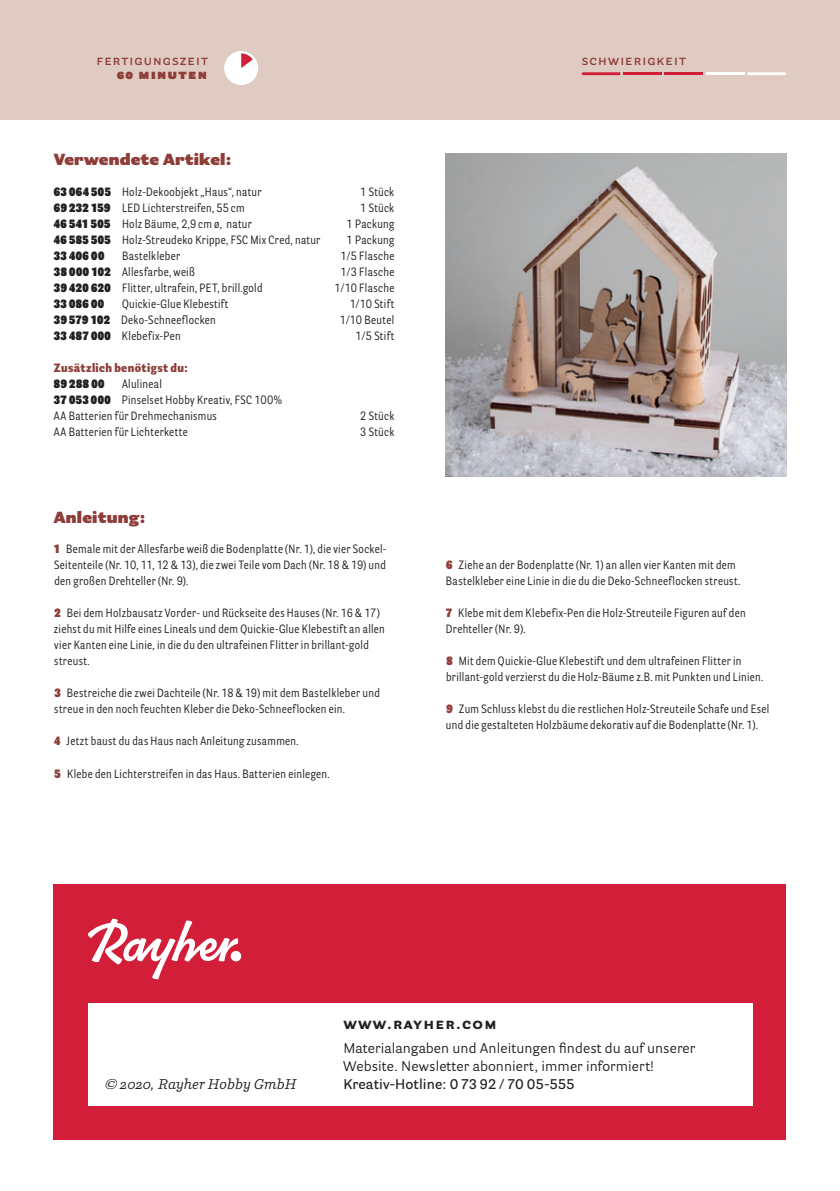
<style>
.page{position:relative;width:840px;height:1191px;background:#fff}
.page>*{position:absolute;margin:0;border:0;box-sizing:border-box;transform-origin:0 0}
.t1{font:900 16px "Parry Grotesque Pro";letter-spacing:.01em;color:#8e3e39}
.t2{font:700 16px "Parry Grotesque Pro";letter-spacing:.08em;color:#231f20}
.t3{font:14px/18px "Parry Grotesque Pro";letter-spacing:.005em;color:#231f20}
.t4{font:600 14px "Parry Grotesque Pro";letter-spacing:.005em;color:#231f20}
.t5{font:600 14px "Parry Grotesque Pro";letter-spacing:.08em;color:#8e3e39}
.t6{font:italic 14px "Parry Pro";letter-spacing:.01em;color:#231f20}
.t7{font:900 14px "Parry Grotesque Pro";letter-spacing:.08em;color:#8e3e39}
.t8{font:12px/16px "Parry Grot Con Pro";letter-spacing:.03em;color:#231f20}
.t9{font:900 12px "Parry Grot Con Pro";letter-spacing:.03em;color:#8e3e39}
.t10{font:900 12px "Parry Grot Con Pro";letter-spacing:.04em;color:#231f20}
.s1{font-weight:900}
.s2{font-weight:900;color:#8e3e39}
</style>
<div class="page">
<div style="left:54px;top:884px;width:731px;height:256px;background:#d21e38"></div>
<div style="left:88px;top:1003px;width:663px;height:103px;background:#fff"></div>
<div style="left:0;top:0;width:839px;height:119px;background:#e0cbc2"></div>
<svg style="left:88px;top:918px;width:150px;height:61px"></svg>
<div style="left:230px;top:951px;width:11px;height:10px;background:#fff;border-radius:50%"></div>
<div style="left:224px;top:51px;width:34px;height:34px;background:#fff;border-radius:50%"></div>
<svg style="left:241px;top:53px;width:12px;height:15px"></svg>
<svg style="left:581px;top:72px;width:39px;height:3px"></svg>
<hr style="left:622px;top:72px;width:39px;height:3px;background:#d21e38">
<hr style="left:664px;top:72px;width:38px;height:3px;background:#d21e38">
<hr style="left:705px;top:72px;width:39px;height:3px;background:#fff">
<svg style="left:747px;top:72px;width:38px;height:3px"></svg>
<img style="left:445px;top:153px;width:340px;height:323px">
<p class="t5" style="left:96px;top:50px;width:111px">fertigungszeit</p>
<p class="t5" style="left:581px;top:50px;width:104px">schwierigkeit</p>
<p class="t7" style="left:117px;top:63px;width:92px">60 minuten</p>
<h1 class="t1" style="left:54px;top:148px;width:179px">Verwendete Artikel:</h1>
<p class="t8" style="left:54px;top:184px;width:209px"><span class="s1">63 064 505</span> Holz-Dekoobjekt „Haus“, natur</p>
<p class="t8" style="left:360px;top:184px;width:36px">1 Stück</p>
<p class="t8" style="left:54px;top:200px;width:192px"><span class="s1">69 232 159</span> LED Lichterstreifen, 55cm</p>
<p class="t8" style="left:360px;top:200px;width:36px">1 Stück</p>
<p class="t8" style="left:54px;top:216px;width:199px"><span class="s1">46 541 505</span> Holz Bäume, 2,9 cm ø, natur</p>
<p class="t8" style="left:346px;top:216px;width:49px">1 Packung</p>
<p class="t8" style="left:54px;top:232px;width:268px"><span class="s1">46 585 505</span> Holz-Streudeko Krippe, FSC Mix Cred, natur</p>
<p class="t8" style="left:346px;top:232px;width:49px">1 Packung</p>
<p class="t10" style="left:54px;top:247px;width:52px">33 406 00</p>
<p class="t8" style="left:122px;top:248px;width:60px">Bastelkleber</p>
<p class="t8" style="left:340px;top:248px;width:55px">1/5 Flasche</p>
<p class="t8" style="left:54px;top:264px;width:142px"><span class="s1">38 000 102</span> Allesfarbe, weiß</p>
<p class="t8" style="left:340px;top:264px;width:55px">1/3 Flasche</p>
<p class="t8" style="left:54px;top:280px;width:210px"><span class="s1">39 420 620</span> Flitter, ultrafein, PET, brill.gold</p>
<p class="t8" style="left:334px;top:280px;width:61px">1/10 Flasche</p>
<p class="t10" style="left:54px;top:295px;width:52px">33 086 00</p>
<p class="t8" style="left:122px;top:296px;width:108px">Quickie-Glue Klebestift</p>
<p class="t8" style="left:349px;top:296px;width:46px">1/10 Stift</p>
<p class="t8" style="left:54px;top:312px;width:163px"><span class="s1">39 579 102</span> Deko-Schneeflocken</p>
<p class="t8" style="left:339px;top:312px;width:56px">1/10 Beutel</p>
<p class="t8" style="left:54px;top:328px;width:128px"><span class="s1">33 487 000</span> Klebefix-Pen</p>
<p class="t8" style="left:355px;top:328px;width:40px">1/5 Stift</p>
<p class="t9" style="left:54px;top:359px;width:135px">Zusätzlich benötigst du:</p>
<p class="t10" style="left:54px;top:375px;width:52px">89 288 00</p>
<p class="t8" style="left:54px;top:376px;width:229px;text-indent:68px">Alulineal<br><span class="s1">37 053 000</span> Pinselset Hobby Kreativ, FSC 100%<br>AA Batterien für Drehmechanismus</p>
<p class="t8" style="left:360px;top:408px;width:36px">2 Stück</p>
<p class="t8" style="left:54px;top:424px;width:135px">AA Batterien für Lichterkette</p>
<p class="t8" style="left:360px;top:424px;width:36px">3 Stück</p>
<h1 class="t1" style="left:54px;top:505px;width:93px">Anleitung:</h1>
<p class="t8" style="left:54px;top:541px;width:334px;text-align:justify"><span class="s2">1</span> Bemale mit der Allesfarbe weiß die Bodenplatte (Nr. 1), die vier Sockel-Seitenteile (Nr. 10, 11, 12 &amp; 13), die zwei Teile vom Dach (Nr. 18 &amp; 19) und den großen Drehteller (Nr. 9).</p>
<p class="t8" style="left:54px;top:605px;width:332px"><span class="s2">2</span> Bei dem Holzbausatz Vorder- und Rückseite des Hauses (Nr. 16 &amp; 17) ziehst du mit Hilfe eines Lineals und dem Quickie-Glue Klebestift an allen vier Kanten eine Linie, in die du den ultrafeinen Flitter in brillant-gold streust.</p>
<p class="t8" style="left:54px;top:685px;width:327px"><span class="s2">3</span> Bestreiche die zwei Dachteile (Nr. 18 &amp; 19) mit dem Bastelkleber und streue in den noch feuchten Kleber die Deko-Schneeflocken ein.</p>
<p class="t8" style="left:54px;top:733px;width:246px"><span class="s2">4</span> Jetzt baust du das Haus nach Anleitung zusammen.</p>
<p class="t8" style="left:55px;top:765px;width:276px"><span class="s2">5</span> Klebe den Lichterstreifen in das Haus. Batterien einlegen.</p>
<p class="t8" style="left:445px;top:557px;width:296px"><span class="s2">6</span> Ziehe an der Bodenplatte (Nr. 1) an allen vier Kanten mit dem<br>Bastelkleber eine Linie in die du die Deko-Schneeflocken streust.</p>
<p class="t8" style="left:445px;top:605px;width:301px"><span class="s2">7</span> Klebe mit dem Klebefix-Pen die Holz-Streuteile Figuren auf den<br>Drehteller (Nr. 9).</p>
<p class="t8" style="left:446px;top:653px;width:318px"><span class="s2">8</span> Mit dem Quickie-Glue Klebestift und dem ultrafeinen Flitter in brillant-gold verzierst du die Holz-Bäume z.B. mit Punkten und Linien.</p>
<p class="t8" style="left:445px;top:701px;width:325px"><span class="s2">9</span> Zum Schluss klebst du die restlichen Holz-Streuteile Schafe und Esel und die gestalteten Holzbäume dekorativ auf die Bodenplatte (Nr. 1).</p>
<p class="t6" style="left:105px;top:1074px;width:193px">© 2020, Rayher Hobby GmbH</p>
<h1 class="t2" style="left:343px;top:1012px;width:155px">www.rayher.com</h1>
<p class="t3" style="left:343px;top:1038px;width:353px">Materialangaben und Anleitungen findest du auf unserer<br>Website. Newsletter abonniert, immer informiert!</p>
<p class="t4" style="left:343px;top:1074px;width:232px">Kreativ-Hotline: 0 73 92 / 70 05-555</p>
</div>
